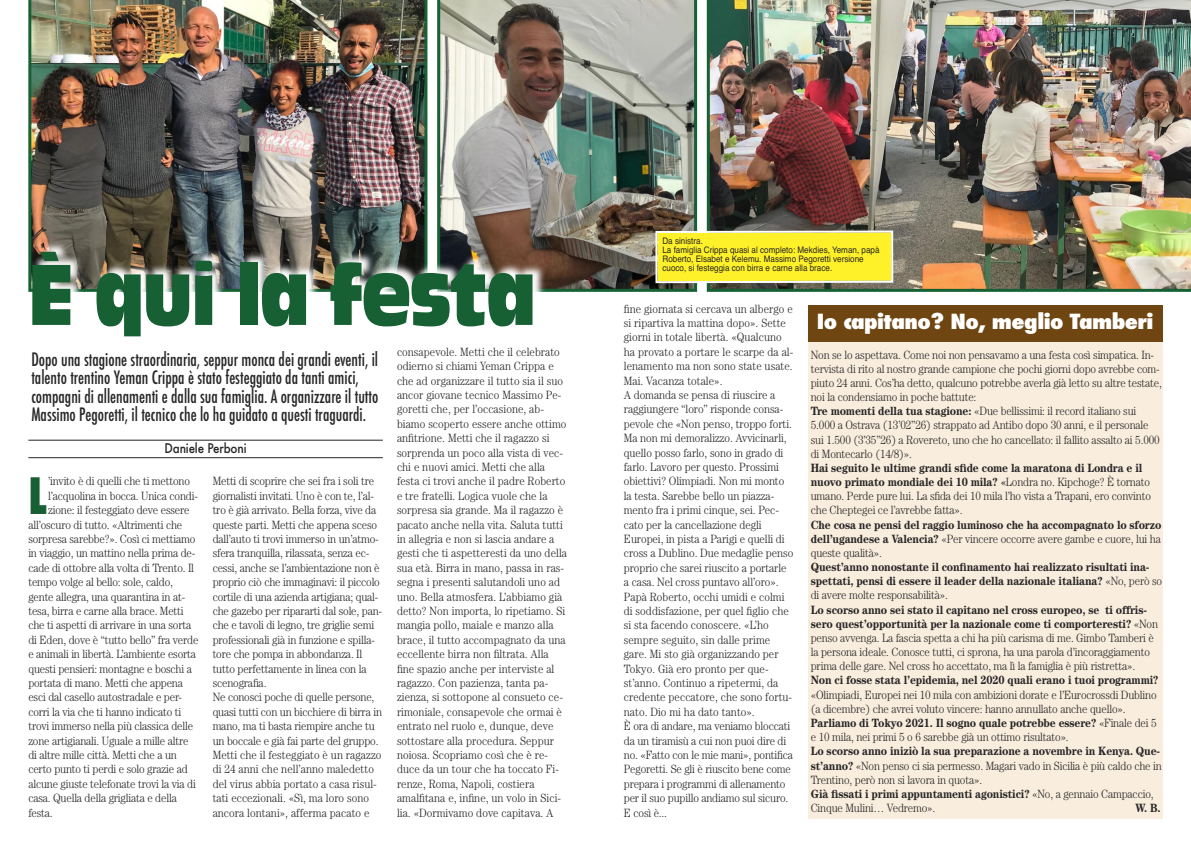
<style>
.page{position:relative;width:1191px;height:842px;background:#fff}
.page>*{position:absolute;margin:0;border:0;box-sizing:border-box;transform-origin:0 0}
.t1{font:84px "Antique Olive Std Compact";letter-spacing:-.025em;color:#166034;scale:.78 1}
.t2{font:800 condensed 48.7px "Futura";color:#166034;scale:.9 1}
.t3{font:800 condensed 20.3px "Futura";letter-spacing:-.025em;color:#fff;scale:1.2 1}
.t4{font:500 condensed 18px/18.5px "Futura";color:#272526;scale:.9 1}
.t5{font:500 13px "Futura";letter-spacing:-.015em;color:#272526;scale:.9 1}
.t6{font:300 12px/14.4px "Century Std";letter-spacing:-.015em;color:#272526;scale:.9 1}
.t7{font:300 12px/14.4px "Century Std";letter-spacing:.005em;color:#272526;scale:.9 1}
.t8{font:700 12px/14.2px "Century Std";letter-spacing:-.015em;color:#272526;text-align:justify;scale:.9 1}
.t9{font:9px/9px "Helvetica";color:#272526;scale:.9 1}
.s1{font-weight:700}
.s2{font-weight:300}
</style>
<div class="page">
<img style="left:28px;top:0;width:399px;height:236px">
<img style="left:437px;top:0;width:260px;height:292px">
<img style="left:707px;top:0;width:484px;height:292px">
<img style="left:28px;top:236px;width:560px;height:56px">
<svg style="left:654px;top:230px;width:240px;height:54px;background:#f6e93d"></svg>
<hr style="left:28px;top:440px;width:355px;height:1px;background:#272526">
<hr style="left:28px;top:457px;width:355px;height:1px;background:#272526">
<div style="left:808px;top:306px;width:354px;height:513px;background:#f9eede"></div>
<div style="left:808px;top:306px;width:354px;height:36px;background:#6f4511"></div>
<p class="t1" style="left:28px;top:247px;width:652px">È qui la festa</p>
<p class="t4" style="left:31px;top:351px;width:387px">Dopo una stagione straordinaria, seppur monca dei grandi eventi, il talento trentino Yeman Crippa è stato festeggiato da tanti amici, compagni di allenamenti e dalla sua famiglia. A organizzare il tutto Massimo Pegoretti, il tecnico che lo ha guidato a questi traguardi.</p>
<p class="t5" style="left:164px;top:442px;width:93px">Daniele Perboni</p>
<p class="t2" style="left:28px;top:475px;width:22px">L</p>
<p class="t6" style="left:48px;top:475px;width:159px">’invito è di quelli che ti mettono</p>
<p class="t6" style="left:48px;top:489px;width:168px">l’acquolina in bocca. Unica condi-</p>
<p class="t6" style="left:48px;top:504px;width:159px">zione: il festeggiato deve essere</p>
<p class="t6" style="left:28px;top:518px;width:173px">all’oscuro di tutto. «Altrimenti che</p>
<p class="t6" style="left:28px;top:533px;width:187px">sorpresa sarebbe?». Così ci mettiamo</p>
<p class="t6" style="left:28px;top:547px;width:187px">in viaggio, un mattino nella prima de-</p>
<p class="t6" style="left:28px;top:561px;width:186px">cade di ottobre alla volta di Trento. Il</p>
<p class="t6" style="left:28px;top:576px;width:162px">tempo volge al bello: sole, caldo,</p>
<p class="t6" style="left:28px;top:590px;width:176px">gente allegra, una quarantina in at-</p>
<p class="t6" style="left:28px;top:605px;width:174px">tesa, birra e carne alla brace. Metti</p>
<p class="t6" style="left:28px;top:619px;width:182px">che ti aspetti di arrivare in una sorta</p>
<p class="t6" style="left:28px;top:633px;width:190px">di Eden, dove è “tutto bello” fra verde</p>
<p class="t6" style="left:28px;top:648px;width:188px">e animali in libertà. L’ambiente esorta</p>
<p class="t6" style="left:28px;top:662px;width:183px">questi pensieri: montagne e boschi a</p>
<p class="t6" style="left:28px;top:677px;width:173px">portata di mano. Metti che appena</p>
<p class="t6" style="left:28px;top:691px;width:172px">esci dal casello autostradale e per-</p>
<p class="t6" style="left:28px;top:705px;width:171px">corri la via che ti hanno indicato ti</p>
<p class="t6" style="left:28px;top:720px;width:185px">trovi immerso nella più classica delle</p>
<p class="t6" style="left:28px;top:734px;width:179px">zone artigianali. Uguale a mille altre</p>
<p class="t6" style="left:28px;top:749px;width:166px">di altre mille città. Metti che a un</p>
<p class="t6" style="left:28px;top:763px;width:179px">certo punto ti perdi e solo grazie ad</p>
<p class="t6" style="left:28px;top:777px;width:188px">alcune giuste telefonate trovi la via di</p>
<p class="t6" style="left:28px;top:792px;width:166px">casa. Quella della grigliata e della</p>
<p class="t6" style="left:28px;top:806px;width:29px">festa.</p>
<p class="t6" style="left:213px;top:475px;width:190px">Metti di scoprire che sei fra i soli tre giornalisti invitati. Uno è con te, l’al&shy;tro è già arrivato. Bella forza, vive da queste parti. Metti che appena sceso dall’auto ti trovi immerso in un’atmo&shy;sfera tranquilla, rilassata, senza ec&shy;cessi, anche se l’ambientazione non è proprio ciò che immaginavi: il piccolo cortile di una azienda artigiana; qual&shy;che gazebo per ripararti dal sole, pan&shy;che e tavoli di legno, tre griglie semi professionali già in funzione e spilla&shy;tore che pompa in abbondanza. Il tutto perfettamente in linea con la scenografia.</p>
<p class="t6" style="left:213px;top:691px;width:190px">Ne conosci poche di quelle persone, quasi tutti con un bicchiere di birra in mano, ma ti basta riempire anche tu un boccale e già fai parte del gruppo.</p>
<p class="t7" style="left:213px;top:749px;width:189px">Metti che il festeggiato è un ragazzo di 24 anni che nell’anno maledetto del virus abbia portato a casa risul&shy;tati eccezionali. «Sì, ma loro sono ancora lontani», afferma pacato e</p>
<p class="t7" style="left:397px;top:345px;width:190px">consapevole. Metti che il celebrato odierno si chiami Yeman Crippa e che ad organizzare il tutto sia il suo ancor giovane tecnico Massimo Pe&shy;goretti che, per l’occasione, ab&shy;biamo scoperto essere anche ottimo anfitrione. Metti che il ragazzo si sorprenda un poco alla vista di vec&shy;chi e nuovi amici. Metti che alla festa ci trovi anche il padre Roberto e tre fratelli. Logica vuole che la sorpresa sia grande. Ma il ragazzo è pacato anche nella vita. Saluta tutti in allegria e non si lascia andare a gesti che ti aspetteresti da uno della sua età. Birra in mano, passa in ras&shy;segna i presenti salutandoli uno ad uno. Bella atmosfera. L’abbiamo già detto? Non importa, lo ripetiamo. Si mangia pollo, maiale e manzo alla brace, il tutto accompagnato da una eccellente birra non filtrata. Alla fine spazio anche per interviste al ragazzo. Con pazienza, tanta pa&shy;zienza, si sottopone al consueto ce&shy;rimoniale, consapevole che ormai è entrato nel ruolo e, dunque, deve sottostare alla procedura. Seppur noiosa. Scopriamo così che è re&shy;duce da un tour che ha toccato Fi&shy;renze, Roma, Napoli, costiera amalfitana e, infine, un volo in Sici&shy;lia. «Dormivamo dove capitava. A</p>
<p class="t9" style="left:662px;top:238px;width:47px">Da sinistra.</p>
<p class="t9" style="left:662px;top:246px;width:243px">La famiglia Crippa quasi al completo: Mekdies, Yeman, papà<br>Roberto, Elsabet e Kelemu. Massimo Pegoretti versione cuoco, si festeggia con birra e carne alla brace.</p>
<p class="t7" style="left:624px;top:302px;width:190px">fine giornata si cercava un albergo e si ripartiva la mattina dopo». Sette giorni in totale libertà. «Qualcuno ha provato a portare le scarpe da al&shy;lenamento ma non sono state usate.<br>Mai. Vacanza totale».</p>
<p class="t6" style="left:624px;top:389px;width:190px">A domanda se pensa di riuscire a raggiungere “loro” risponde consa&shy;pevole che «Non penso, troppo forti.<br>Ma non mi demoralizzo. Avvicinarli, quello posso farlo, sono in grado di farlo. Lavoro per questo. Prossimi obiettivi? Olimpiadi. Non mi monto la testa. Sarebbe bello un piazza&shy;mento fra i primi cinque, sei. Pec&shy;cato per la cancellazione degli Europei, in pista a Parigi e quelli di cross a Dublino. Due medaglie penso proprio che sarei riuscito a portarle a casa. Nel cross puntavo all’oro».</p>
<p class="t7" style="left:624px;top:590px;width:188px">Papà Roberto, occhi umidi e colmi di soddisfazione, per quel figlio che si sta facendo conoscere. «L’ho sempre seguito, sin dalle prime gare. Mi sto già organizzando per<br>Tokyo. Già ero pronto per que&shy;st’anno. Continuo a ripetermi, da credente peccatore, che sono fortu&shy;nato. Dio mi ha dato tanto».</p>
<p class="t6" style="left:624px;top:720px;width:189px">È ora di andare, ma veniamo bloccati da un tiramisù a cui non puoi dire di no. «Fatto con le mie mani», pontifica Pegoretti. Se gli è riuscito bene come prepara i programmi di allenamento per il suo pupillo andiamo sul sicuro.</p>
<p class="t6" style="left:624px;top:806px;width:49px">E così è...</p>
<p class="t3" style="left:817px;top:312px;width:282px">Io capitano? No, meglio Tamberi</p>
<p class="t6" style="left:811px;top:348px;width:392px">Non se lo aspettava. Come noi non pensavamo a una festa così simpatica. In&shy;tervista di rito al nostro grande campione che pochi giorni dopo avrebbe com&shy;piuto 24 anni. Cos’ha detto, qualcuno potrebbe averla già letto su altre testate, noi la condensiamo in poche battute:</p>
<p class="t6" style="left:811px;top:405px;width:389px"><span class="s1">Tre momenti della tua stagione:</span> «Due bellissimi: il record italiano sui 5.000 a Ostrava (13’02”26) strappato ad Antibo dopo 30 anni, e il personale sui 1.500 (3’35”26) a Rovereto, uno che ho cancellato: il fallito assalto ai 5.000 di Montecarlo (14/8)».</p>
<p class="t6" style="left:811px;top:462px;width:379px"><span class="s1">Hai seguito le ultime grandi sfide come la maratona di Londra e il nuovo primato mondiale dei 10 mila? «</span>Londra no. Kipchoge? È tornato umano. Perde pure lui. La sfida dei 10 mila l’ho vista a Trapani, ero convinto che Cheptegei ce l’avrebbe fatta».</p>
<p class="t8" style="left:811px;top:518px;width:391px">Che cosa ne pensi del raggio luminoso che ha accompagnato lo sforzo dell’ugandese a Valencia? <span class="s2">«Per vincere occorre avere gambe e cuore, lui ha queste qualità».</span></p>
<p class="t8" style="left:811px;top:561px;width:392px;text-align:left">Quest’anno nonostante il confinamento hai realizzato risultati ina&shy;spettati, pensi di essere il leader della nazionale italiana? <span class="s2">«No, però so di avere molte responsabilità».</span></p>
<p class="t6" style="left:811px;top:603px;width:387px"><span class="s1">Lo scorso anno sei stato il capitano nel cross europeo, se ti offris&shy;sero quest’opportunità per la nazionale come ti comporteresti?</span> «Non penso avvenga. La fascia spetta a chi ha più carisma di me. Gimbo Tamberi è la persona ideale. Conosce tutti, ci sprona, ha una parola d’incoraggiamento prima delle gare. Nel cross ho accettato, ma lì la famiglia è più ristretta».</p>
<p class="t6" style="left:811px;top:674px;width:388px"><span class="s1">Non ci fosse stata l’epidemia, nel 2020 quali erano i tuoi programmi? </span>«Olimpiadi, Europei nei 10 mila con ambizioni dorate e l’Eurocrossdi Dublino (a dicembre) che avrei voluto vincere: hanno annullato anche quello».</p>
<p class="t6" style="left:811px;top:717px;width:386px"><span class="s1">Parliamo di Tokyo 2021. Il sogno quale potrebbe essere?</span> «Finale dei 5 e 10 mila, nei primi 5 o 6 sarebbe già un ottimo risultato».</p>
<p class="t6" style="left:811px;top:745px;width:391px"><span class="s1">Lo scorso anno iniziò la sua preparazione a novembre in Kenya. Que&shy;st’anno?</span> «Non penso ci sia permesso. Magari vado in Sicilia è più caldo che in<br>Trentino, però non si lavora in quota».</p>
<p class="t6" style="left:811px;top:788px;width:382px"><span class="s1">Già fissati i primi appuntamenti agonistici?</span> «No, a gennaio Campaccio,<br>Cinque Mulini… Vedremo».</p>
<p class="t8" style="left:1135px;top:802px;width:29px">W. B.</p>
</div>
